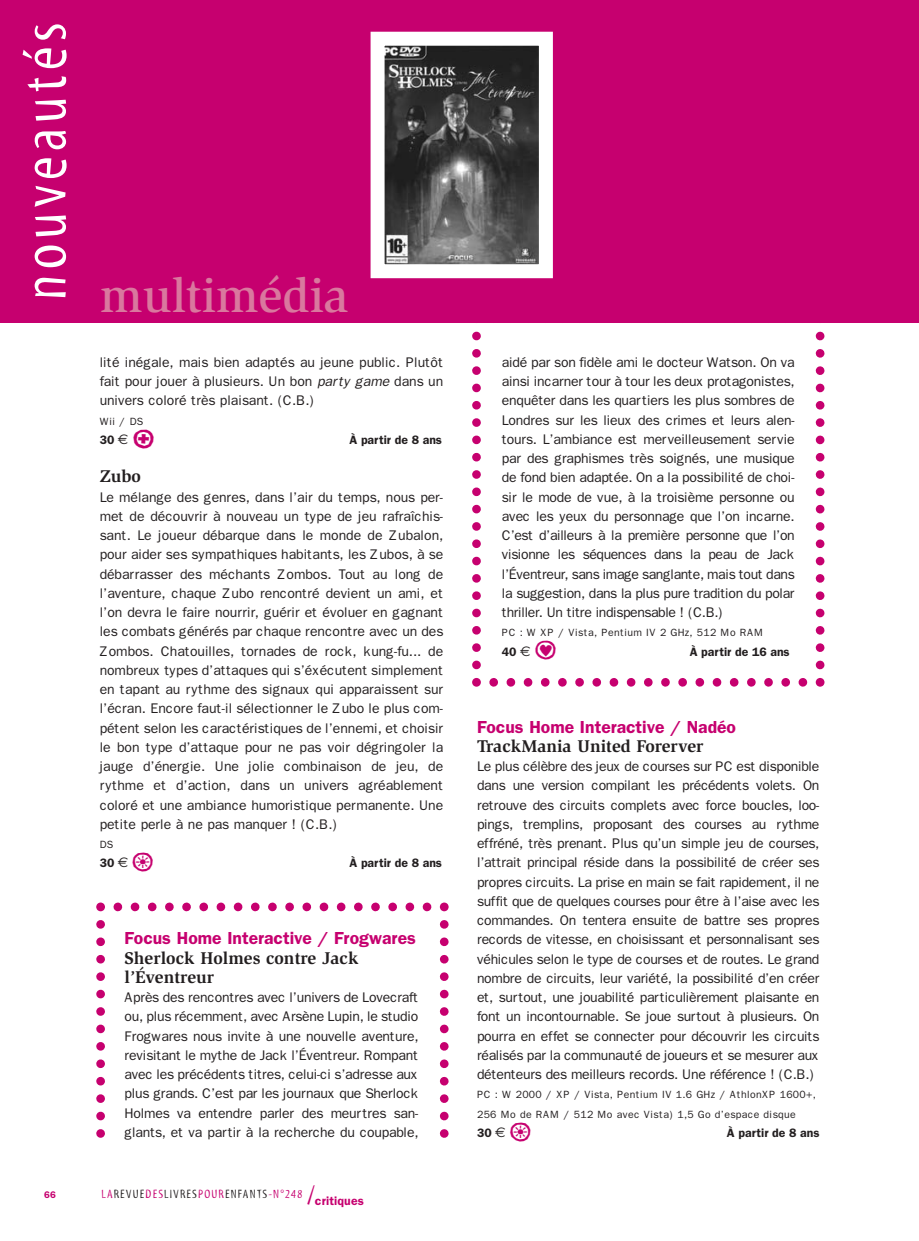
<style>
.page{position:relative;width:919px;height:1241px;background:#fff}
.page>*{position:absolute;margin:0;border:0;box-sizing:border-box;transform-origin:0 0}
.t1{font:63px "Myriad Tilt";letter-spacing:.08em;color:#fff}
.t2{font:500 49px "Slimbach";color:#d9789e}
.t3{font:35px "Ale Signs White LL";color:#c6006f}
.t4{font:700 17.5px/19.2px "Slimbach";color:#231f20}
.t5{font:600 17.5px "Franklin Gothic";color:#c6006f}
.t6{font:14px/19.2px "Franklin Gothic";letter-spacing:-.02em;color:#231f20;text-align:justify}
.t7{font:600 12.25px "Franklin Gothic";color:#231f20}
.t8{font:12.25px "Myriad Tilt";letter-spacing:.1em;color:#231f20}
.t9{font:10.5px/19.2px "Franklin Gothic";letter-spacing:.03em;color:#231f20}
.t10{font:600 9.62px "Franklin Gothic";color:#c6006f}
.s1{font-style:italic}
.s2{font-family:"Euro Sans";font-weight:400;font-size:14px}
.s3{color:#c6006f}
.s4{font-size:26.25px;color:#c6006f}
.s5{font-family:"Franklin Gothic";font-weight:600;color:#c6006f}
</style>
<div class="page">
<div style="left:0;top:0;width:919px;height:323px;background:#c6006f"></div>
<svg style="left:96px;top:903px;width:352px;height:235px"></svg>
<svg style="left:472px;top:331px;width:352px;height:356px"></svg>
<img style="left:385px;top:47px;width:153px;height:216px">
<div style="left:370px;top:32px;width:183px;height:246px;border:14px solid #fff"></div>
<h1 class="t1" style="left:22px;top:301px;width:280px;rotate:-90deg">nouveautés</h1>
<p class="t10" style="left:44px;top:1191px;width:13px">66</p>
<h2 class="t2" style="left:100px;top:276px;width:250px">multimédia</h2>
<p class="t6" style="left:100px;top:354px;width:345px">lité inégale, mais bien adaptés au jeune public. Plutôt fait pour jouer à plusieurs. Un bon <span class="s1">party game</span> dans un univers coloré très plaisant. (C.B.)</p>
<p class="t9" style="left:100px;top:412px;width:45px">Wii / DS</p>
<p class="t7" style="left:100px;top:436px;width:30px">30 <span class="s2">€</span></p>
<h3 class="t3" style="left:132px;top:416px;width:24px">U</h3>
<p class="t7" style="left:349px;top:436px;width:94px">À partir de 8 ans</p>
<p class="t4" style="left:100px;top:468px;width:43px">Zubo</p>
<p class="t6" style="left:100px;top:488px;width:345px">Le mélange des genres, dans l’air du temps, nous per&shy;met de découvrir à nouveau un type de jeu rafraîchis&shy;sant. Le joueur débarque dans le monde de Zubalon, pour aider ses sympathiques habitants, les Zubos, à se débarrasser des méchants Zombos. Tout au long de l’aventure, chaque Zubo rencontré devient un ami, et l’on devra le faire nourrir, guérir et évoluer en gagnant les combats générés par chaque rencontre avec un des Zombos. Chatouilles, tornades de rock, kung-fu... de nombreux types d’attaques qui s’éxécutent simplement en tapant au rythme des signaux qui apparaissent sur l’écran. Encore faut-il sélectionner le Zubo le plus com&shy;pétent selon les caractéristiques de l’ennemi, et choisir le bon type d’attaque pour ne pas voir dégringoler la jauge d’énergie. Une jolie combinaison de jeu, de rythme et d’action, dans un univers agréablement coloré et une ambiance humoristique permanente. Une petite perle à ne pas manquer ! (C.B.)</p>
<p class="t9" style="left:100px;top:836px;width:15px">DS</p>
<p class="t7" style="left:100px;top:859px;width:30px">30 <span class="s2">€</span></p>
<h3 class="t3" style="left:132px;top:840px;width:24px">o</h3>
<p class="t7" style="left:349px;top:859px;width:94px">À partir de 8 ans</p>
<p class="t5" style="left:124px;top:932px;width:293px">Focus Home Interactive / Frogwares</p>
<p class="t4" style="left:124px;top:949px;width:236px">Sherlock Holmes contre Jack l’Éventreur</p>
<p class="t6" style="left:124px;top:989px;width:295px">Après des rencontres avec l’univers de Lovecraft ou, plus récemment, avec Arsène Lupin, le studio Frogwares nous invite à une nouvelle aventure, revisitant le mythe de Jack l’Éventreur. Rompant avec les précédents titres, celui-ci s’adresse aux plus grands. C’est par les journaux que Sherlock Holmes va entendre parler des meurtres san&shy;glants, et va partir à la recherche du coupable,</p>
<p class="t8" style="left:101px;top:1189px;width:264px"><span class="s3">LA</span>REVUE<span class="s3">DES</span>LIVRES<span class="s3">POUR</span>ENFANTS<span class="s3">-N°248</span> <span class="s4">/</span><span class="s5">critiques</span></p>
<p class="t6" style="left:502px;top:354px;width:294px">aidé par son fidèle ami le docteur Watson. On va ainsi incarner tour à tour les deux protagonistes, enquêter dans les quartiers les plus sombres de Londres sur les lieux des crimes et leurs alen&shy;tours. L’ambiance est merveilleusement servie par des graphismes très soignés, une musique de fond bien adaptée. On a la possibilité de choi&shy;sir le mode de vue, à la troisième personne ou avec les yeux du personnage que l’on incarne.<br>C’est d’ailleurs à la première personne que l’on visionne les séquences dans la peau de Jack l’Éventreur, sans image sanglante, mais tout dans la suggestion, dans la plus pure tradition du polar thriller. Un titre indispensable ! (C.B.)</p>
<p class="t9" style="left:502px;top:624px;width:263px">PC : W XP / Vista, Pentium IV 2 GHz, 512 Mo RAM</p>
<p class="t7" style="left:502px;top:647px;width:30px">40 <span class="s2">€</span></p>
<h3 class="t3" style="left:534px;top:628px;width:24px">B</h3>
<p class="t7" style="left:689px;top:647px;width:101px">À partir de 16 ans</p>
<p class="t5" style="left:477px;top:721px;width:260px">Focus Home Interactive / Nadéo</p>
<p class="t4" style="left:477px;top:738px;width:228px">TrackMania United Forerver</p>
<p class="t6" style="left:477px;top:758px;width:344px">Le plus célèbre des jeux de courses sur PC est disponible dans une version compilant les précédents volets. On retrouve des circuits complets avec force boucles, loo&shy;pings, tremplins, proposant des courses au rythme effréné, très prenant. Plus qu’un simple jeu de courses, l’attrait principal réside dans la possibilité de créer ses propres circuits. La prise en main se fait rapidement, il ne suffit que de quelques courses pour être à l’aise avec les commandes. On tentera ensuite de battre ses propres records de vitesse, en choisissant et personnalisant ses véhicules selon le type de courses et de routes. Le grand nombre de circuits, leur variété, la possibilité d’en créer et, surtout, une jouabilité particulièrement plaisante en font un incontournable. Se joue surtout à plusieurs. On pourra en effet se connecter pour découvrir les circuits réalisés par la communauté de joueurs et se mesurer aux détenteurs des meilleurs records. Une référence ! (C.B.)</p>
<p class="t9" style="left:477px;top:1086px;width:340px">PC : W 2000 / XP / Vista, Pentium IV 1.6 GHz / AthlonXP 1600+,<br>256 Mo de RAM / 512 Mo avec Vista) 1,5 Go d’espace disque</p>
<p class="t7" style="left:477px;top:1129px;width:30px">30 <span class="s2">€</span></p>
<h3 class="t3" style="left:509px;top:1109px;width:24px">o</h3>
<p class="t7" style="left:727px;top:1129px;width:94px">À partir de 8 ans</p>
</div>
